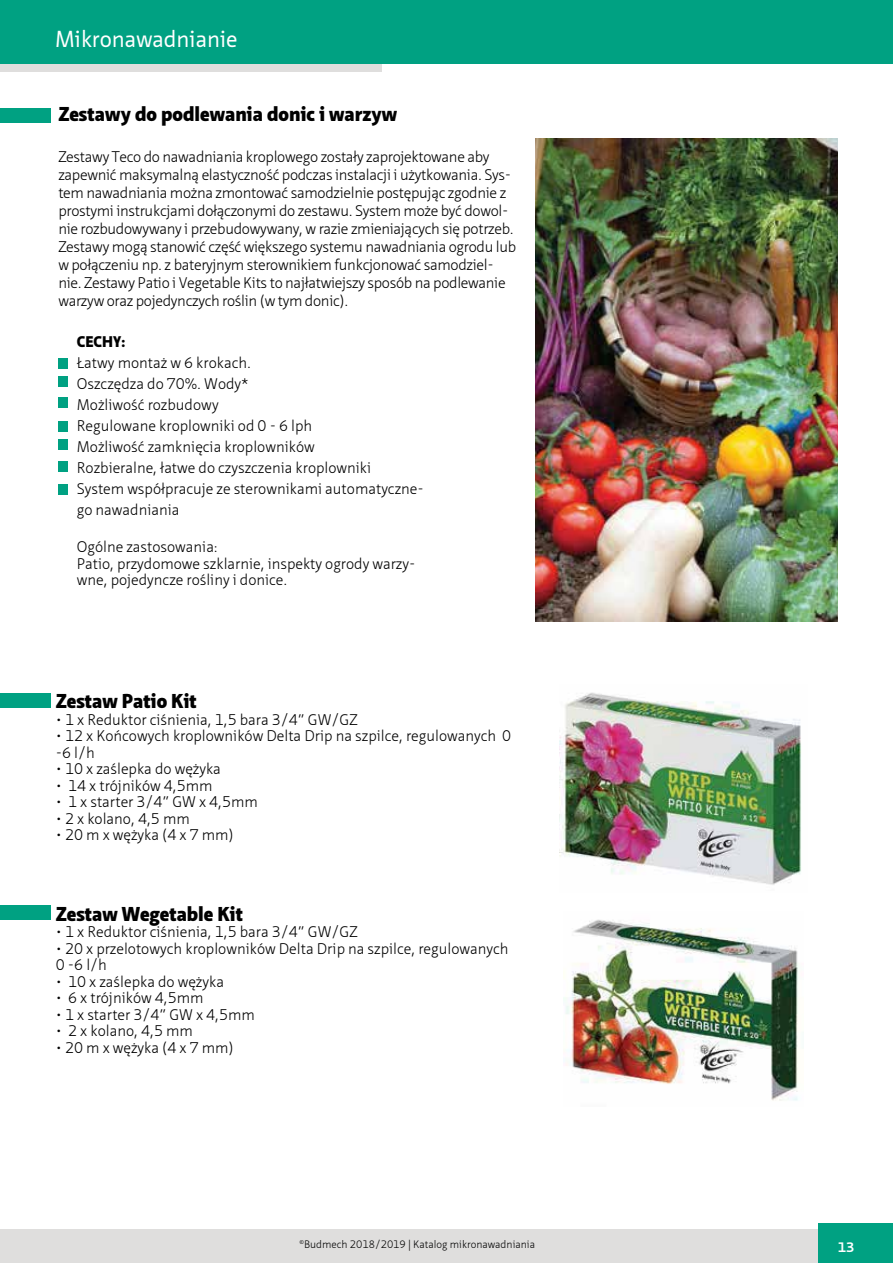
<style>
.page{position:relative;width:893px;height:1263px;background:#fff}
.page>*{position:absolute;margin:0;border:0;box-sizing:border-box;transform-origin:0 0}
.t1{font:22.5px "Neue Sans Pro";color:#fff}
.t2{font:900 19.5px "Neue Sans Pro";color:#010101}
.t3{font:600 16.5px "Neue Sans Pro";color:#fff}
.t4{font:300 15px/21px "Neue Sans Pro";color:#010101}
.t5{font:300 15px/18px "Neue Sans Pro";letter-spacing:-.02em;color:#010101}
.t6{font:900 15px "Neue Sans Pro";color:#010101}
.t7{font:300 10.5px "Neue Sans Pro";color:#010101}
</style>
<div class="page">
<div style="left:0;top:1230px;width:893px;height:33px;background:#dfdedd"></div>
<div style="left:0;top:4px;width:382px;height:68px;background:#dfdedd"></div>
<div style="left:0;top:0;width:893px;height:63px;background:#00a182"></div>
<div style="left:819px;top:1223px;width:74px;height:40px;background:#00a182"></div>
<img style="left:564px;top:919px;width:234px;height:182px">
<img style="left:559px;top:692px;width:242px;height:193px">
<div style="left:58px;top:461px;width:9px;height:11px;background:#00a182"></div>
<div style="left:58px;top:358px;width:9px;height:10px;background:#00a182"></div>
<div style="left:58px;top:398px;width:9px;height:10px;background:#00a182"></div>
<div style="left:58px;top:421px;width:9px;height:10px;background:#00a182"></div>
<div style="left:58px;top:377px;width:9px;height:10px;background:#00a182"></div>
<div style="left:58px;top:440px;width:9px;height:10px;background:#00a182"></div>
<div style="left:58px;top:485px;width:9px;height:10px;background:#00a182"></div>
<div style="left:0;top:108px;width:50px;height:14px;background:#00a182"></div>
<div style="left:0;top:693px;width:50px;height:14px;background:#00a182"></div>
<div style="left:0;top:906px;width:50px;height:14px;background:#00a182"></div>
<img style="left:535px;top:139px;width:303px;height:482px">
<h1 class="t1" style="left:55px;top:24px;width:184px">Mikronawadnianie</h1>
<h2 class="t2" style="left:58px;top:102px;width:340px">Zestawy do podlewania donic i warzyw</h2>
<p class="t5" style="left:58px;top:147px;width:459px">Zestawy Teco do nawadniania kroplowego zostały zaprojektowane aby zapewnić maksymalną elastyczność podczas instalacji i użytkowania. Sys&shy;tem nawadniania można zmontować samodzielnie postępując zgodnie z prostymi instrukcjami dołączonymi do zestawu. System może być dowol&shy;nie rozbudowywany i przebudowywany, w razie zmieniających się potrzeb.<br>Zestawy mogą stanowić część większego systemu nawadniania ogrodu lub w połączeniu np. z bateryjnym sterownikiem funkcjonować samodziel&shy;nie. Zestawy Patio i Vegetable Kits to najłatwiejszy sposób na podlewanie warzyw oraz pojedynczych roślin (w tym donic).</p>
<p class="t6" style="left:77px;top:332px;width:50px">CECHY:</p>
<p class="t4" style="left:77px;top:352px;width:349px">Łatwy montaż w 6 krokach.<br>Oszczędza do 70%. Wody*<br>Możliwość rozbudowy<br>Regulowane kroplowniki od 0 - 6 lph<br>Możliwość zamknięcia kroplowników<br>Rozbieralne, łatwe do czyszczenia kroplowniki<br>System współpracuje ze sterownikami automatyczne&shy;go nawadniania</p>
<p class="t4" style="left:77px;top:539px;width:340px;line-height:16.5px">Ogólne zastosowania:<br>Patio, przydomowe szklarnie, inspekty ogrody warzy&shy;wne, pojedyncze rośliny i donice.</p>
<h2 class="t2" style="left:56px;top:688px;width:142px">Zestaw Patio Kit</h2>
<p class="t4" style="left:56px;top:709px;width:303px">• 1 x Reduktor ciśnienia, 1,5 bara 3/4” GW/GZ</p>
<p class="t4" style="left:56px;top:727px;width:457px;line-height:16.5px">• 12 x Końcowych kroplowników Delta Drip na szpilce, regulowanych 0 -6 l/h</p>
<p class="t4" style="left:56px;top:758px;width:167px">• 10 x zaślepka do wężyka</p>
<p class="t4" style="left:56px;top:775px;width:158px">• 14 x trójników 4,5mm</p>
<p class="t4" style="left:56px;top:791px;width:204px">• 1 x starter 3/4” GW x 4,5mm</p>
<p class="t4" style="left:56px;top:808px;width:136px">• 2 x kolano, 4,5 mm</p>
<p class="t4" style="left:56px;top:824px;width:179px">• 20 m x wężyka (4 x 7 mm)</p>
<h2 class="t2" style="left:56px;top:901px;width:189px">Zestaw Wegetable Kit</h2>
<p class="t4" style="left:56px;top:921px;width:303px">• 1 x Reduktor ciśnienia, 1,5 bara 3/4” GW/GZ</p>
<p class="t4" style="left:56px;top:940px;width:454px;line-height:16.5px">• 20 x przelotowych kroplowników Delta Drip na szpilce, regulowanych<br>0 -6 l/h</p>
<p class="t4" style="left:56px;top:971px;width:170px">• 10 x zaślepka do wężyka</p>
<p class="t4" style="left:56px;top:987px;width:149px">• 6 x trójników 4,5mm</p>
<p class="t4" style="left:56px;top:1004px;width:201px">• 1 x starter 3/4” GW x 4,5mm</p>
<p class="t4" style="left:56px;top:1020px;width:139px">• 2 x kolano, 4,5 mm</p>
<p class="t4" style="left:56px;top:1037px;width:179px">• 20 m x wężyka (4 x 7 mm)</p>
<p class="t7" style="left:299px;top:1237px;width:237px"><sup>©</sup>Budmech 2018/2019 | Katalog mikronawadniania</p>
<p class="t3" style="left:838px;top:1235px;width:19px">13</p>
</div>
